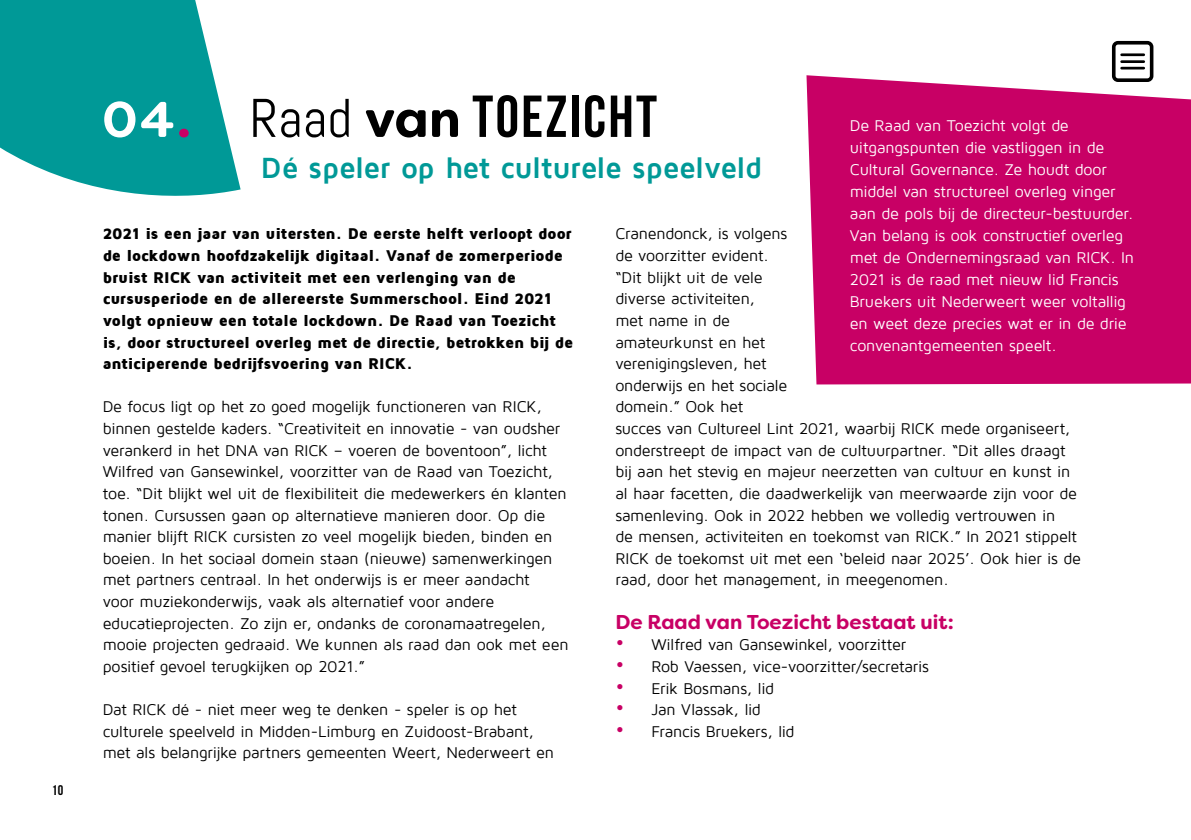
<style>
.page{position:relative;width:1191px;height:840px;background:#fff}
.page>*{position:absolute;margin:0;border:0;box-sizing:border-box;transform-origin:0 0}
.t1{font:59px "Bebas Neue";letter-spacing:.04em;color:#000}
.t2{font:700 30px "Maven Pro";letter-spacing:-.015em;color:#009997}
.t3{font:700 20px "Filson Soft";color:#c80065}
.t4{font:16px/21.6px "Maven Pro";letter-spacing:-.015em;color:#000}
.t5{font:16px/22px "Maven Pro";letter-spacing:-.015em;color:#fff}
.t6{font:900 16px/21.6px "Maven Pro";letter-spacing:-.015em;color:#000}
.t7{font:14px "Bebas Neue";color:#000}
.s1{font-family:"Filson Soft";font-weight:700;font-size:50px;color:#fff}
.s2{font-family:"Filson Soft";font-weight:700;font-size:50px;color:#c80065}
.s3{font-family:"Abel";font-size:54.4px}
.s4{font-family:"Filson Soft";font-weight:700;font-size:52px}
.s5{font-size:22px;color:#c80065}
</style>
<div class="page">
<div style="left:1112px;top:41px;width:41px;height:41px;border:4px solid #000;border-radius:4px"></div>
<hr style="left:1121px;top:53px;width:22px;height:3px;background:#000">
<hr style="left:1121px;top:60px;width:22px;height:3px;background:#000">
<hr style="left:1121px;top:67px;width:22px;height:2px;background:#000">
<svg style="left:0;top:0;width:241px;height:196px;background:#27a8a6"></svg>
<div style="left:806px;top:75px;width:385px;height:309px;background:#c80065"></div>
<p class="t7" style="left:52px;top:782px;width:13px">10</p>
<h1 class="t1" style="left:102px;top:84px;width:556px"><span class="s1">04</span><span class="s2">.</span> <span class="s3">Raad</span> <span class="s4">van</span> TOEZICHT</h1>
<h2 class="t2" style="left:261px;top:152px;width:503px">Dé speler op het culturele speelveld</h2>
<p class="t5" style="left:850px;top:115px;width:286px">De Raad van Toezicht volgt de uitgangspunten die vastliggen in de Cultural Governance. Ze houdt door middel van structureel overleg vinger aan de pols bij de directeur-bestuurder.<br>Van belang is ook constructief overleg met de Ondernemingsraad van RICK. In 2021 is de raad met nieuw lid Francis Bruekers uit Nederweert weer voltallig en weet deze precies wat er in de drie convenantgemeenten speelt.</p>
<p class="t6" style="left:103px;top:223px;width:472px">2021 is een jaar van uitersten. De eerste helft verloopt door de lockdown hoofdzakelijk digitaal. Vanaf de zomerperiode bruist RICK van activiteit met een verlenging van de cursusperiode en de allereerste Summerschool. Eind 2021 volgt opnieuw een totale lockdown. De Raad van Toezicht is, door structureel overleg met de directie, betrokken bij de anticiperende bedrijfsvoering van RICK.</p>
<p class="t4" style="left:103px;top:396px;width:467px">De focus ligt op het zo goed mogelijk functioneren van RICK, binnen gestelde kaders. “Creativiteit en innovatie - van oudsher verankerd in het DNA van RICK – voeren de boventoon”, licht Wilfred van Gansewinkel, voorzitter van de Raad van Toezicht, toe. “Dit blijkt wel uit de flexibiliteit die medewerkers én klanten tonen. Cursussen gaan op alternatieve manieren door. Op die manier blijft RICK cursisten zo veel mogelijk bieden, binden en boeien. In het sociaal domein staan (nieuwe) samenwerkingen met partners centraal. In het onderwijs is er meer aandacht<br>voor muziekonderwijs, vaak als alternatief voor andere educatieprojecten. Zo zijn er, ondanks de coronamaatregelen, mooie projecten gedraaid. We kunnen als raad dan ook met een positief gevoel terugkijken op 2021.”</p>
<p class="t4" style="left:103px;top:698px;width:453px">Dat RICK dé - niet meer weg te denken - speler is op het culturele speelveld in Midden-Limburg en Zuidoost-Brabant, met als belangrijke partners gemeenten Weert, Nederweert en</p>
<p class="t4" style="left:615px;top:223px;width:467px">Cranendonck, is volgens<br>de voorzitter evident.<br>“Dit blijkt uit de vele<br>diverse activiteiten,<br>met name in de<br>amateurkunst en het<br>verenigingsleven, het<br>onderwijs en het sociale<br>domein.” Ook het<br>succes van Cultureel Lint 2021, waarbij RICK mede organiseert, onderstreept de impact van de cultuurpartner. “Dit alles draagt bij aan het stevig en majeur neerzetten van cultuur en kunst in al haar facetten, die daadwerkelijk van meerwaarde zijn voor de samenleving. Ook in 2022 hebben we volledig vertrouwen in<br>de mensen, activiteiten en toekomst van RICK.” In 2021 stippelt RICK de toekomst uit met een ‘beleid naar 2025’. Ook hier is de raad, door het management, in meegenomen.</p>
<p class="t3" style="left:615px;top:608px;width:340px">De Raad van Toezicht bestaat uit:</p>
<p class="t4" style="left:615px;top:634px;width:292px"><span class="s5">•</span> Wilfred van Gansewinkel, voorzitter</p>
<p class="t4" style="left:615px;top:655px;width:315px"><span class="s5">•</span> Rob Vaessen, vice-voorzitter/secretaris</p>
<p class="t4" style="left:615px;top:677px;width:160px"><span class="s5">•</span> Erik Bosmans, lid</p>
<p class="t4" style="left:615px;top:698px;width:147px"><span class="s5">•</span> Jan Vlassak, lid</p>
<p class="t4" style="left:615px;top:720px;width:181px"><span class="s5">•</span> Francis Bruekers, lid</p>
</div>
